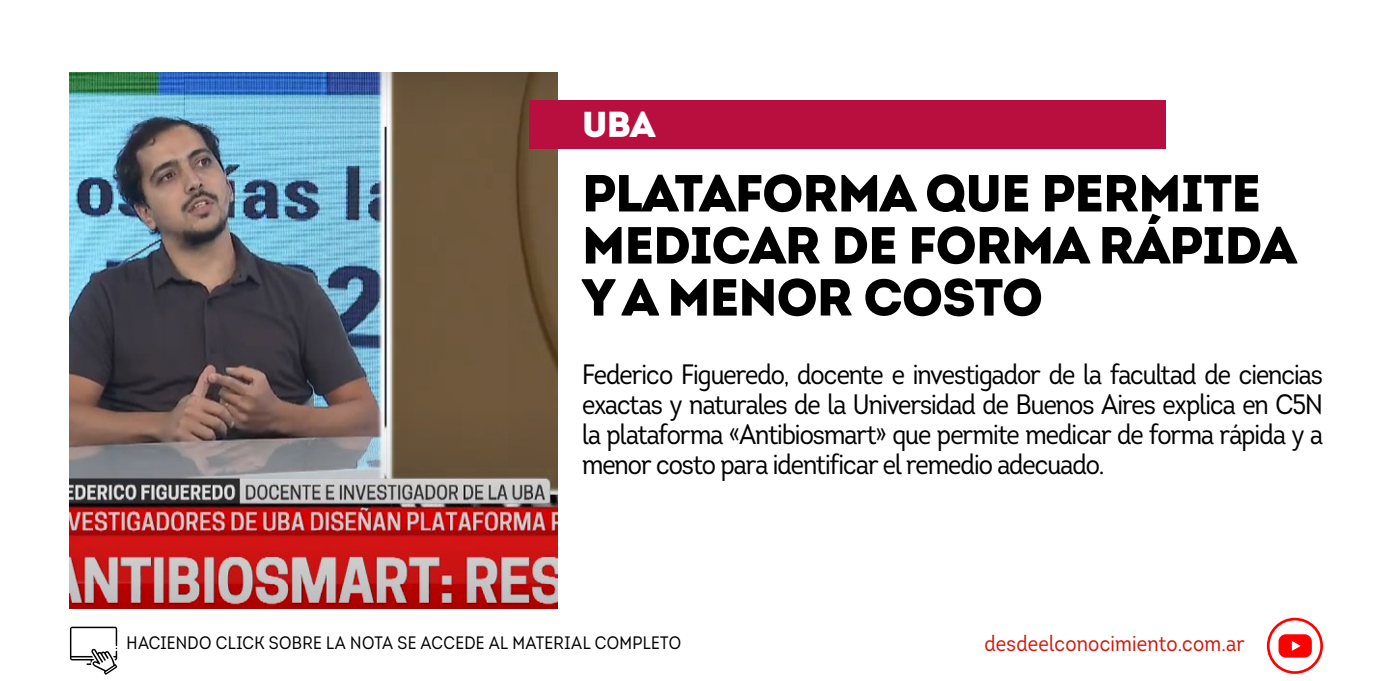
<style>
.page{position:relative;width:1395px;height:681px;background:#fff}
.page>*{position:absolute;margin:0;border:0;box-sizing:border-box;transform-origin:0 0}
.t1{font:900 52px/52px "Intro";letter-spacing:-.02em;color:#000}
.t2{font:900 36px "Intro";color:#fff}
.t3{font:28px/30px "Intro Cond";letter-spacing:-.035em;color:#000;text-align:justify}
.t4{font:22px "Intro Cond";letter-spacing:.01em;color:#d1190d}
.t5{font:18px "Intro Cond";letter-spacing:.02em;color:#000}
</style>
<div class="page">
<img style="left:70px;top:72px;width:488px;height:536px">
<svg style="left:70px;top:626px;width:47px;height:48px"></svg>
<div style="left:529px;top:100px;width:636px;height:49px;background:#b90f3e"></div>
<div style="left:1267px;top:617px;width:56px;height:56px;border:3px solid #f00;border-radius:50%"></div>
<svg style="left:1278px;top:634px;width:34px;height:23px"></svg>
<p class="t2" style="left:582px;top:101px;width:75px">UBA</p>
<h1 class="t1" style="left:582px;top:166px;width:716px">PLATAFORMA QUE PERMITE<br>MEDICAR DE FORMA RÁPIDA<br>Y A MENOR COSTO</h1>
<p class="t3" style="left:582px;top:359px;width:742px">Federico Figueredo, docente e investigador de la facultad de ciencias exactas y naturales de la Universidad de Buenos Aires explica en C5N la plataforma «Antibiosmart» que permite medicar de forma rápida y a menor costo para identificar el remedio adecuado.</p>
<p class="t5" style="left:127px;top:631px;width:556px">HACIENDO CLICK SOBRE LA NOTA SE ACCEDE AL MATERIAL COMPLETO</p>
<p class="t4" style="left:984px;top:629px;width:262px">desdeelconocimiento.com.ar</p>
</div>
